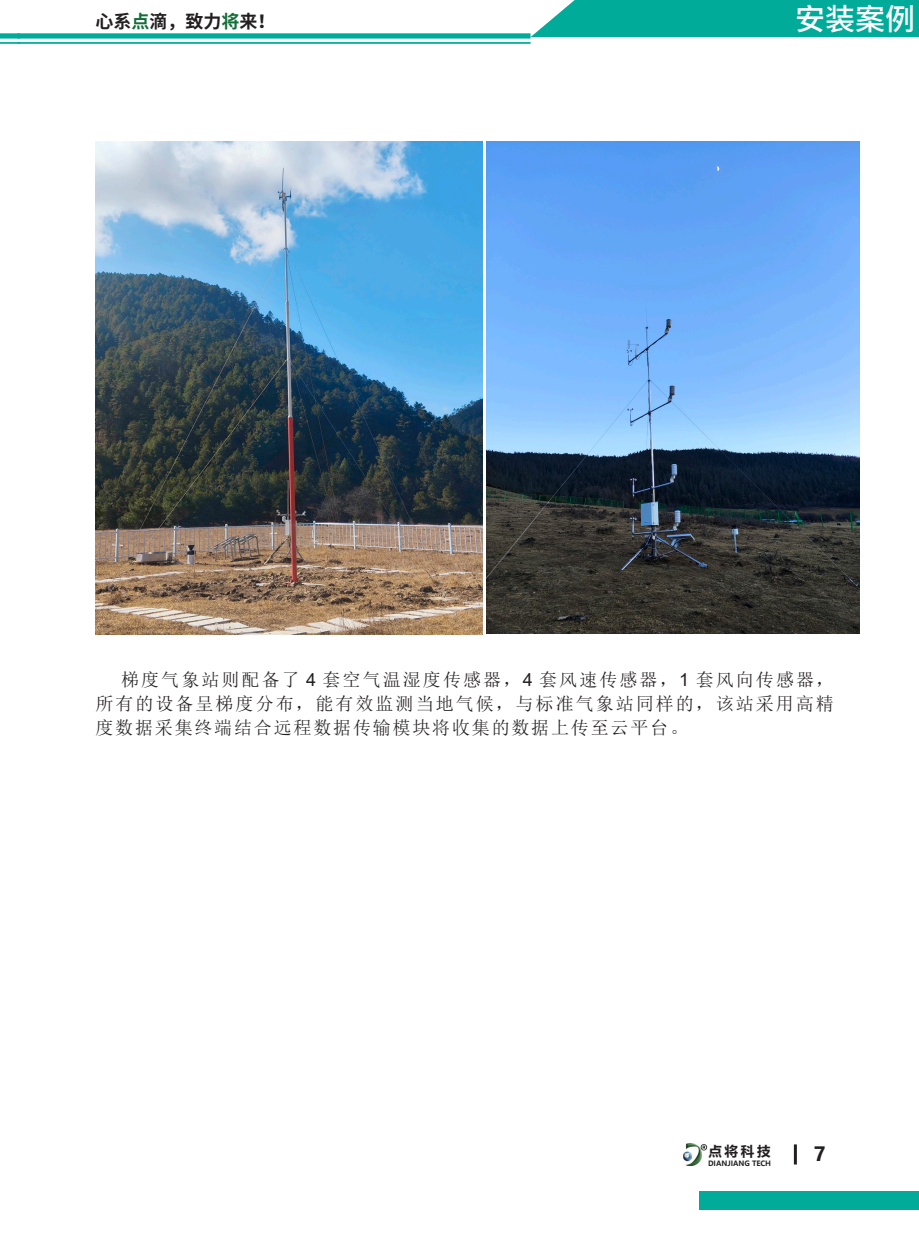
<style>
.page{position:relative;width:919px;height:1238px;background:#fff}
.page>*{position:absolute;margin:0;border:0;box-sizing:border-box;transform-origin:0 0}
.t1{font:500 30px "Source Han Sans CN";color:#fff}
.t2{font:700 19.5px "Microsoft Ya Hei";color:#231f20}
.t3{font:18px/24px "Sim Sun";letter-spacing:.1em;color:#231f20;text-align:justify}
.t4{font:700 18px "Source Han Sans CN";color:#231f20}
.t5{font:700 13.5px "Microsoft Ya Hei";color:#231f20}
.t6{font:700 7.2px "Microsoft Ya Hei";color:#231f20}
.s1{color:#136d37}
.s2{font-family:"Arial"}
</style>
<div class="page">
<div style="left:530px;top:0;width:388px;height:37px;background:#00ab9a"></div>
<div style="left:699px;top:1191px;width:219px;height:18px;background:#00ab9a"></div>
<img style="left:683px;top:1143px;width:18px;height:22px">
<hr style="left:793px;top:1144px;width:3px;height:20px;background:#231f20">
<svg style="left:701px;top:1144px;width:6px;height:6px"></svg>
<div style="left:0;top:33px;width:20px;height:6px;background:#00ab9a"></div>
<hr style="left:0;top:42px;width:20px;height:2px;background:#00ab9a">
<div style="left:18px;top:33px;width:512px;height:6px;background:#00ab9a"></div>
<hr style="left:18px;top:42px;width:512px;height:2px;background:#00ab9a">
<img style="left:95px;top:141px;width:387px;height:493px">
<img style="left:486px;top:141px;width:373px;height:493px">
<p class="t4" style="left:95px;top:12px;width:181px">心系<span class="s1">点</span>滴，致力<span class="s1">将</span>来！</p>
<h1 class="t1" style="left:795px;top:2px;width:121px">安装案例</h1>
<p class="t3" style="left:95px;top:667px;width:740px;text-indent:26px">梯度气象站则配备了 <span class="s2">4</span> 套空气温湿度传感器，<span class="s2">4</span> 套风速传感器，<span class="s2">1</span> 套风向传感器，所有的设备呈梯度分布，能有效监测当地气候，与标准气象站同样的，该站采用高精度数据采集终端结合远程数据传输模块将收集的数据上传至云平台。</p>
<p class="t5" style="left:708px;top:1141px;width:64px">点将科技</p>
<p class="t6" style="left:708px;top:1157px;width:65px">DIANJIANG TECH</p>
<p class="t2" style="left:813px;top:1140px;width:14px">7</p>
</div>
